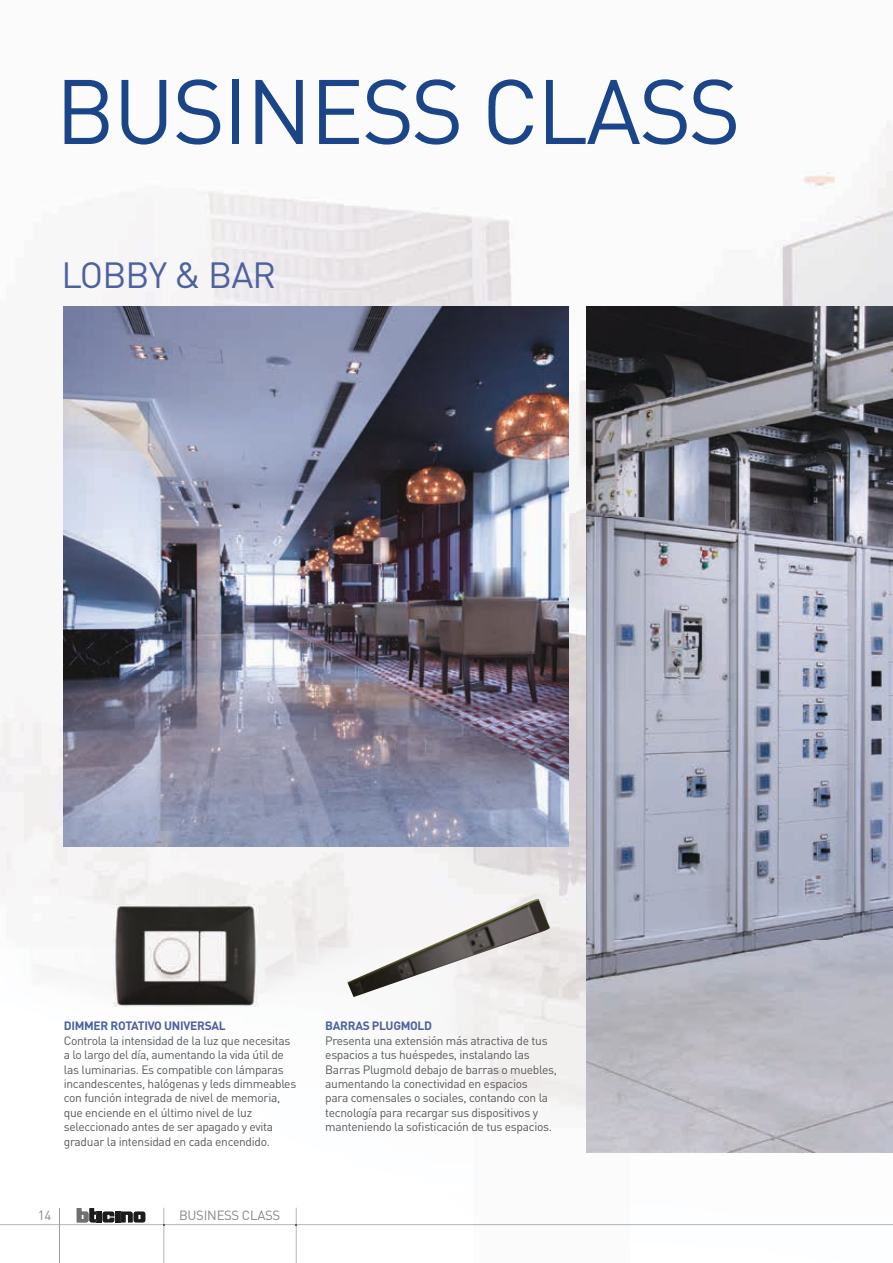
<style>
.page{position:relative;width:893px;height:1263px;background:#fff}
.page>*{position:absolute;margin:0;border:0;box-sizing:border-box;transform-origin:0 0}
.t1{font:90px "DIN Pro";letter-spacing:-.025em;color:#1b4589}
.t2{font:36px "DIN Pro";letter-spacing:-.025em;color:#4c61a0}
.t3{font:13.2px "DIN Pro";letter-spacing:-.02em;color:#878787}
.t4{font:12px/14.4px "DIN Pro";letter-spacing:-.025em;color:#585858}
.t5{font:700 12px "DIN Pro";letter-spacing:-.025em;color:#4c61a0}
</style>
<div class="page">
<img style="left:0;top:191px;width:472px;height:756px">
<img style="left:472px;top:122px;width:421px;height:193px">
<img style="left:472px;top:315px;width:158px;height:911px">
<img style="left:39px;top:965px;width:118px;height:258px">
<img style="left:226px;top:947px;width:247px;height:316px">
<img style="left:157px;top:1006px;width:52px;height:257px">
<img style="left:630px;top:1152px;width:263px;height:74px">
<img style="left:64px;top:306px;width:504px;height:540px">
<img style="left:586px;top:306px;width:307px;height:846px">
<img style="left:0;top:1224px;width:893px;height:1px">
<hr style="left:59px;top:1209px;width:1px;height:54px;background:#9e9d9d">
<svg style="left:77px;top:1208px;width:68px;height:14px"></svg>
<img style="left:163px;top:1208px;width:1px;height:55px">
<img style="left:296px;top:1208px;width:1px;height:55px">
<img style="left:347px;top:899px;width:203px;height:98px">
<img style="left:113px;top:904px;width:144px;height:102px">
<h1 class="t1" style="left:55px;top:50px;width:687px">BUSINESS CLASS</h1>
<h2 class="t2" style="left:62px;top:251px;width:216px">LOBBY &amp; BAR</h2>
<p class="t5" style="left:64px;top:1018px;width:163px">DIMMER ROTATIVO UNIVERSAL</p>
<p class="t4" style="left:64px;top:1033px;width:234px">Controla la intensidad de la luz que necesitas a lo largo del día, aumentando la vida útil de las luminarias. Es compatible con lámparas incandescentes, halógenas y leds dimmeables con función integrada de nivel de memoria, que enciende en el último nivel de luz seleccionado antes de ser apagado y evita graduar la intensidad en cada encendido.</p>
<p class="t3" style="left:38px;top:1207px;width:15px">14</p>
<p class="t3" style="left:179px;top:1207px;width:103px">BUSINESS CLASS</p>
<p class="t5" style="left:325px;top:1018px;width:108px">BARRAS PLUGMOLD</p>
<p class="t4" style="left:325px;top:1033px;width:233px">Presenta una extensión más atractiva de tus espacios a tus huéspedes, instalando las Barras Plugmold debajo de barras o muebles, aumentando la conectividad en espacios<br>para comensales o sociales, contando con la tecnología para recargar sus dispositivos y manteniendo la sofisticación de tus espacios.</p>
</div>
